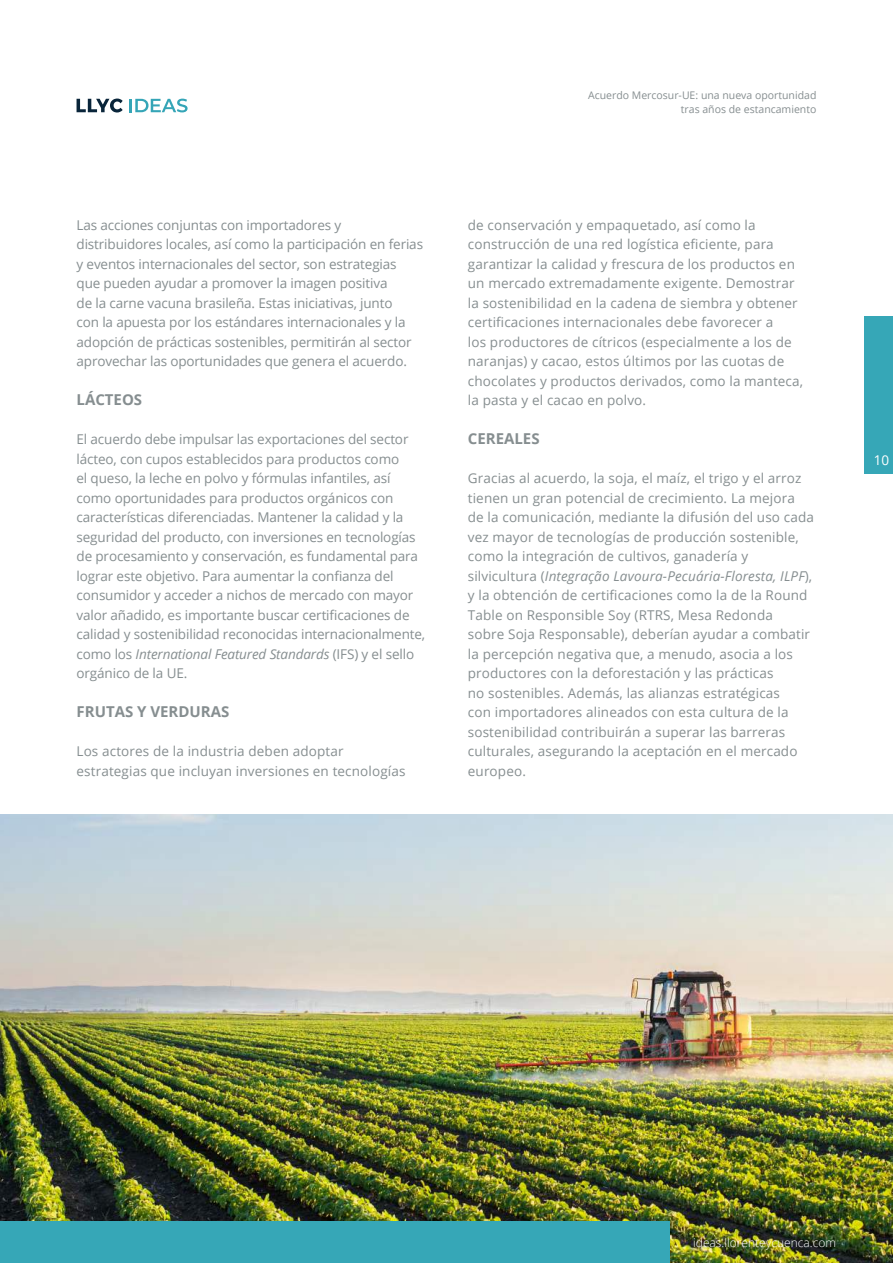
<style>
.page{position:relative;width:893px;height:1263px;background:#fff}
.page>*{position:absolute;margin:0;border:0;box-sizing:border-box;transform-origin:0 0}
.t1{font:700 15px "Open Sans";color:#868e90}
.t2{font:13.5px/19.5px "Open Sans";letter-spacing:.01em;color:#868e90}
.t3{font:13.5px/19.5px "Open Sans";letter-spacing:-.01em;color:#868e90}
.t4{font:13.5px "Open Sans";color:#fff}
.t5{font:300 12px "Open Sans";color:#fff}
.t6{font:10.5px/13.5px "Open Sans";color:#868e90;text-align:right}
.s1{font-style:italic}
</style>
<div class="page">
<img style="left:0;top:815px;width:893px;height:448px">
<svg style="left:129px;top:99px;width:59px;height:13px"></svg>
<svg style="left:77px;top:99px;width:46px;height:13px"></svg>
<div style="left:0;top:1221px;width:669px;height:42px;background:#36a7b7"></div>
<div style="left:864px;top:316px;width:29px;height:158px;background:#36a7b7"></div>
<p class="t3" style="left:77px;top:216px;width:348px">Las acciones conjuntas con importadores y distribuidores locales, así como la participación en ferias y eventos internacionales del sector, son estrategias que pueden ayudar a promover la imagen positiva<br>de la carne vacuna brasileña. Estas iniciativas, junto<br>con la apuesta por los estándares internacionales y la adopción de prácticas sostenibles, permitirán al sector aprovechar las oportunidades que genera el acuerdo.</p>
<p class="t1" style="left:77px;top:394px;width:67px">LÁCTEOS</p>
<p class="t3" style="left:77px;top:431px;width:350px">El acuerdo debe impulsar las exportaciones del sector lácteo, con cupos establecidos para productos como<br>el queso, la leche en polvo y fórmulas infantiles, así como oportunidades para productos orgánicos con características diferenciadas. Mantener la calidad y la seguridad del producto, con inversiones en tecnologías de procesamiento y conservación, es fundamental para lograr este objetivo. Para aumentar la con昀椀anza del consumidor y acceder a nichos de mercado con mayor valor añadido, es importante buscar certi昀椀caciones de calidad y sostenibilidad reconocidas internacionalmente, como los <span class="s1">International Featured Standards</span> (IFS) y el sello orgánico de la UE.</p>
<p class="t1" style="left:77px;top:706px;width:154px">FRUTAS Y VERDURAS</p>
<p class="t2" style="left:77px;top:743px;width:331px">Los actores de la industria deben adoptar estrategias que incluyan inversiones en tecnologías</p>
<p class="t6" style="left:588px;top:89px;width:230px">Acuerdo Mercosur-UE: una nueva oportunidad tras años de estancamiento</p>
<p class="t2" style="left:468px;top:216px;width:337px">de conservación y empaquetado, así como la construcción de una red logística e昀椀ciente, para garantizar la calidad y frescura de los productos en un mercado extremadamente exigente. Demostrar la sostenibilidad en la cadena de siembra y obtener certi昀椀caciones internacionales debe favorecer a<br>los productores de cítricos (especialmente a los de naranjas) y cacao, estos últimos por las cuotas de chocolates y productos derivados, como la manteca, la pasta y el cacao en polvo.</p>
<p class="t1" style="left:468px;top:433px;width:73px">CEREALES</p>
<p class="t2" style="left:468px;top:470px;width:348px">Gracias al acuerdo, la soja, el maíz, el trigo y el arroz tienen un gran potencial de crecimiento. La mejora de la comunicación, mediante la difusión del uso cada vez mayor de tecnologías de producción sostenible, como la integración de cultivos, ganadería y silvicultura (<span class="s1">Integração Lavoura-Pecuária-Floresta, ILPF</span>), y la obtención de certi昀椀caciones como la de la Round Table on Responsible Soy (RTRS, Mesa Redonda<br>sobre Soja Responsable), deberían ayudar a combatir la percepción negativa que, a menudo, asocia a los productores con la deforestación y las prácticas<br>no sostenibles. Además, las alianzas estratégicas<br>con importadores alineados con esta cultura de la sostenibilidad contribuirán a superar las barreras culturales, asegurando la aceptación en el mercado europeo.</p>
<p class="t4" style="left:874px;top:455px;width:17px">10</p>
<p class="t5" style="left:693px;top:1237px;width:144px">ideas.llorenteycuenca.com</p>
</div>
